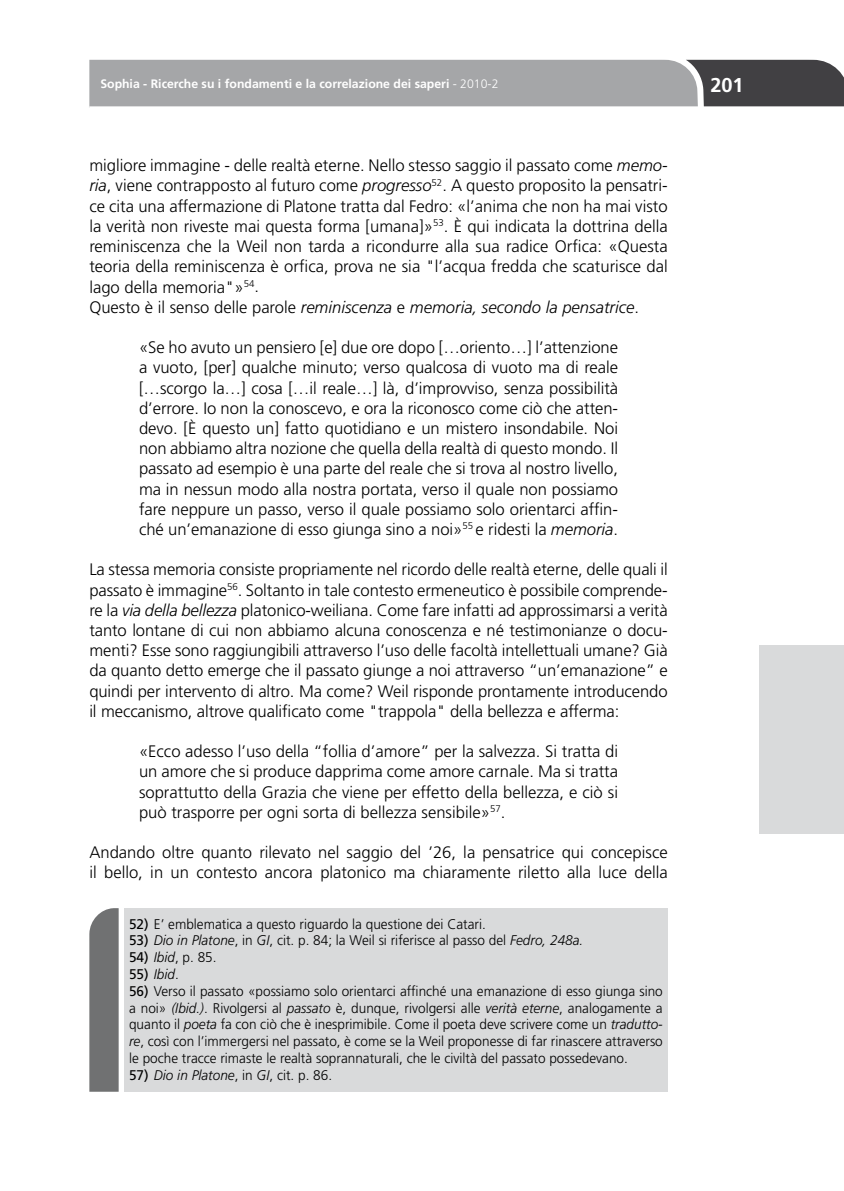
<style>
.page{position:relative;width:844px;height:1191px;background:#fff}
.page>*{position:absolute;margin:0;border:0;box-sizing:border-box;transform-origin:0 0}
.t1{font:700 19.95px "Frutiger LT Std";color:#fff}
.t2{font:300 16.62px/20.1px "Frutiger LT Std";color:#000;text-align:justify}
.t3{font:300 14px/16.8px "Frutiger LT Std";color:#000;text-align:justify}
.t4{font:italic 300 14px "Frutiger LT Std";color:#000}
.t5{font:700 12.25px "Frutiger LT Std";color:#fff}
.s1{font-weight:300}
.s2{font-style:italic}
.s3{font-weight:400}
.s4{font-weight:400;font-style:normal}
.s5{font-style:normal}
</style>
<div class="page">
<svg style="left:89px;top:60px;width:754px;height:48px;background:#97979a"></svg>
<div style="left:124px;top:908px;width:543px;height:183px;background:#d9dadb"></div>
<svg style="left:89px;top:908px;width:30px;height:183px;background:#777879"></svg>
<div style="left:759px;top:645px;width:84px;height:188px;background:#d9dadb"></div>
<p class="t5" style="left:100px;top:76px;width:399px">Sophia - Ricerche su i fondamenti e la correlazione dei saperi <span class="s1">- 2010-2</span></p>
<p class="t1" style="left:710px;top:73px;width:35px">201</p>
<p class="t2" style="left:89px;top:156px;width:579px;text-align:left">migliore immagine - delle realtà eterne. Nello stesso saggio il passato come <span class="s2">memo&shy;ria</span>, viene contrapposto al futuro come <span class="s2">progresso</span><sup>52</sup>. A questo proposito la pensatri&shy;ce cita una affermazione di Platone tratta dal Fedro: «l’anima che non ha mai visto la verità non riveste mai questa forma [umana]»<sup>53</sup>. È qui indicata la dottrina della reminiscenza che la Weil non tarda a ricondurre alla sua radice Orfica: «Questa teoria della reminiscenza è orfica, prova ne sia "l’acqua fredda che scaturisce dal lago della memoria"»<sup>54</sup>.<br>Questo è il senso delle parole <span class="s2">reminiscenza</span> e <span class="s2">memoria, secondo la pensatrice</span>.</p>
<p class="t2" style="left:139px;top:337px;width:480px">«Se ho avuto un pensiero [e] due ore dopo […oriento…] l’attenzione a vuoto, [per] qualche minuto; verso qualcosa di vuoto ma di reale […scorgo la…] cosa […il reale…] là, d’improvviso, senza possibilità d’errore. Io non la conoscevo, e ora la riconosco come ciò che atten&shy;devo. [È questo un] fatto quotidiano e un mistero insondabile. Noi non abbiamo altra nozione che quella della realtà di questo mondo. Il passato ad esempio è una parte del reale che si trova al nostro livello, ma in nessun modo alla nostra portata, verso il quale non possiamo fare neppure un passo, verso il quale possiamo solo orientarci affin&shy;ché un’emanazione di esso giunga sino a noi»<sup>55</sup> e ridesti la <span class="s2">memoria</span>.</p>
<p class="t2" style="left:89px;top:560px;width:579px">La stessa memoria consiste propriamente nel ricordo delle realtà eterne, delle quali il passato è immagine<sup>56</sup>. Soltanto in tale contesto ermeneutico è possibile comprende&shy;re la <span class="s2">via della bellezza</span> platonico-weiliana. Come fare infatti ad approssimarsi a verità tanto lontane di cui non abbiamo alcuna conoscenza e né testimonianze o docu&shy;menti? Esse sono raggiungibili attraverso l’uso delle facoltà intellettuali umane? Già da quanto detto emerge che il passato giunge a noi attraverso “un’emanazione” e quindi per intervento di altro. Ma come? Weil risponde prontamente introducendo il meccanismo, altrove qualificato come "trappola" della bellezza e afferma:</p>
<p class="t2" style="left:139px;top:741px;width:480px">«Ecco adesso l’uso della “follia d’amore” per la salvezza. Si tratta di un amore che si produce dapprima come amore carnale. Ma si tratta soprattutto della Grazia che viene per effetto della bellezza, e ciò si può trasporre per ogni sorta di bellezza sensibile»<sup>57</sup>.</p>
<p class="t2" style="left:89px;top:842px;width:579px">Andando oltre quanto rilevato nel saggio del ’26, la pensatrice qui concepisce il bello, in un contesto ancora platonico ma chiaramente riletto alla luce della</p>
<p class="t3" style="left:129px;top:915px;width:358px"><span class="s3">52)</span> E’ emblematica a questo riguardo la questione dei Catari.</p>
<p class="t3" style="left:129px;top:932px;width:455px"><span class="s3">53)</span> <span class="s2">Dio in Platone</span>, in <span class="s2">GI</span>, cit. p. 84; la Weil si riferisce al passo del <span class="s2">Fedro, 248a.</span></p>
<p class="t3" style="left:129px;top:949px;width:89px"><span class="s3">54)</span> <span class="s2">Ibid</span>, p. 85.</p>
<p class="t4" style="left:129px;top:966px;width:51px"><span class="s4">55)</span> Ibid<span class="s5">.</span></p>
<p class="t3" style="left:129px;top:982px;width:535px"><span class="s3">56)</span> Verso il passato «possiamo solo orientarci affinché una emanazione di esso giunga sino a noi» <span class="s2">(Ibid.)</span>. Rivolgersi al <span class="s2">passato</span> è, dunque, rivolgersi alle <span class="s2">verità eterne</span>, analogamente a quanto il <span class="s2">poeta</span> fa con ciò che è inesprimibile. Come il poeta deve scrivere come un <span class="s2">tradutto&shy;re</span>, così con l’immergersi nel passato, è come se la Weil proponesse di far rinascere attraverso le poche tracce rimaste le realtà soprannaturali, che le civiltà del passato possedevano.</p>
<p class="t4" style="left:129px;top:1067px;width:204px"><span class="s4">57)</span> Dio in Platone<span class="s5">, in</span> GI<span class="s5">, cit. p. 86.</span></p>
</div>
